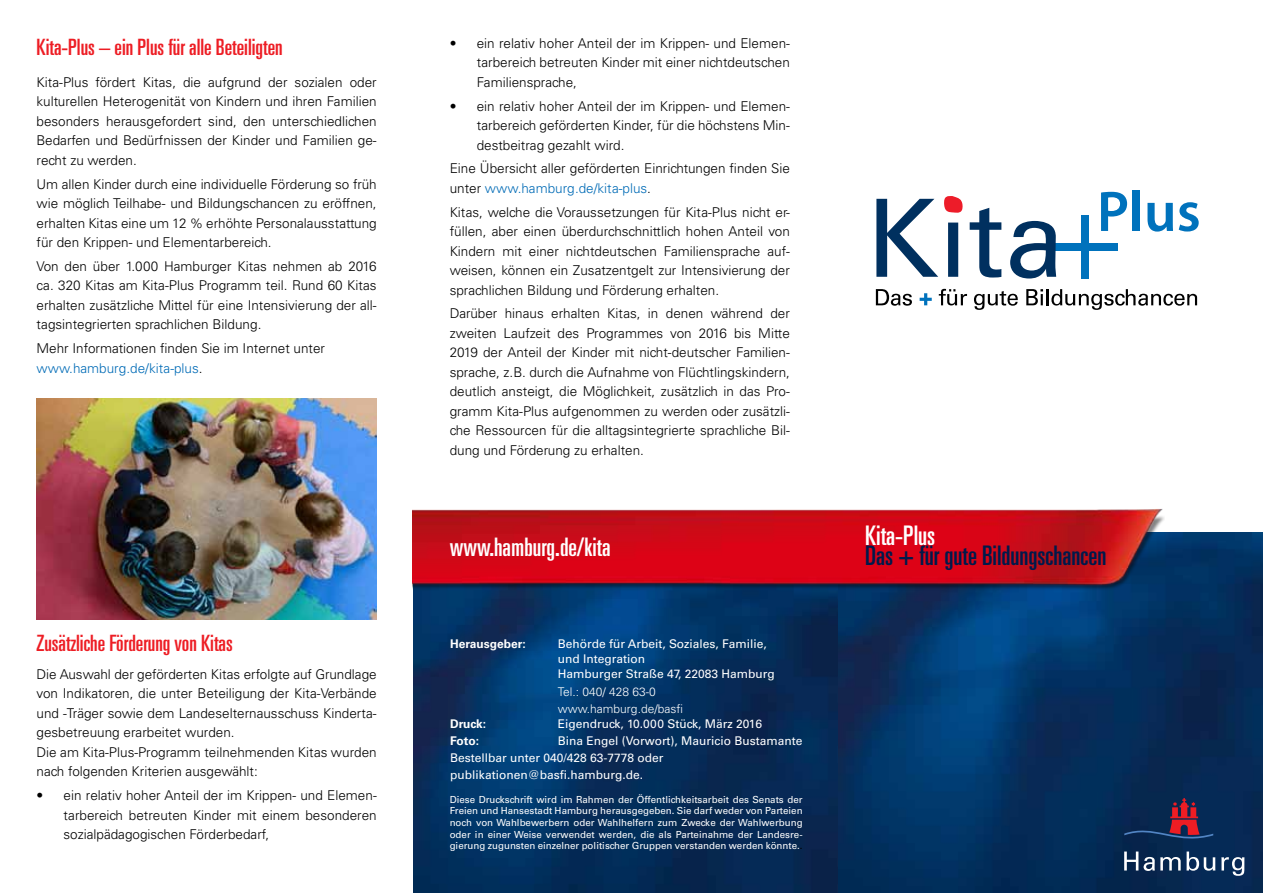
<style>
.page{position:relative;width:1263px;height:893px;background:#fff}
.page>*{position:absolute;margin:0;border:0;box-sizing:border-box;transform-origin:0 0}
.t1{font:108px "Univers LT Std";color:#00305f}
.t2{font:600 57.6px "Myriad Pro";color:#0072bc}
.t3{font:ultra-condensed 27px "Univers LT Std";color:#001a4b}
.t4{font:ultra-condensed 27px "Univers LT Std";color:#fff}
.t5{font:ultra-condensed 25.5px "Univers LT Std";color:#fff}
.t6{font:ultra-condensed 22.5px "Univers LT Std";color:#ed1d24}
.t7{font:300 13.5px/19.5px "Univers LT Std";color:#000;text-align:justify}
.t8{font:12px/15px "Univers LT Std";color:#fff}
.t9{font:300 12px/16.5px "Univers LT Std";color:#fff}
.t10{font:700 12px "Univers LT Std";color:#fff}
.t11{font:9.75px/11.7px "Univers LT Std";color:#fff;text-align:justify}
.s1{color:#006bb6}
.s2{color:#000}
</style>
<div class="page">
<img style="left:838px;top:532px;width:425px;height:361px">
<img style="left:414px;top:596px;width:424px;height:297px">
<svg style="left:1124px;top:798px;width:89px;height:42px;background:#2e294d"></svg>
<svg style="left:1124px;top:851px;width:91px;height:20px"></svg>
<svg style="left:1221px;top:857px;width:23px;height:19px"></svg>
<img style="left:412px;top:509px;width:752px;height:87px">
<div style="left:1052px;top:243px;width:66px;height:8px;background:#0072bc"></div>
<svg style="left:944px;top:196px;width:19px;height:17px"></svg>
<svg style="left:876px;top:289px;width:36px;height:17px"></svg>
<svg style="left:920px;top:293px;width:12px;height:12px"></svg>
<svg style="left:939px;top:289px;width:28px;height:16px"></svg>
<svg style="left:974px;top:291px;width:44px;height:19px"></svg>
<svg style="left:1026px;top:289px;width:17px;height:16px"></svg>
<hr style="left:1046px;top:289px;width:3px;height:16px;background:#000">
<svg style="left:1051px;top:289px;width:146px;height:21px"></svg>
<div style="left:1081px;top:215px;width:7px;height:63px;background:#0072bc"></div>
<img style="left:37px;top:398px;width:340px;height:221px">
<h3 class="t6" style="left:37px;top:34px;width:248px">Kita-Plus – ein Plus für alle Beteiligten</h3>
<p class="t7" style="left:37px;top:72px;width:342px">Kita-Plus fördert Kitas, die aufgrund der sozialen oder kulturellen Heterogenität von Kindern und ihren Familien besonders herausgefordert sind, den unterschiedlichen Bedarfen und Bedürfnissen der Kinder und Familien ge&shy;recht zu werden.</p>
<p class="t7" style="left:37px;top:174px;width:342px">Um allen Kinder durch eine individuelle Förderung so früh wie möglich Teilhabe- und Bildungschancen zu eröffnen, erhalten Kitas eine um 12 % erhöhte Personalausstattung für den Krippen- und Elementarbereich.</p>
<p class="t7" style="left:37px;top:256px;width:342px">Von den über 1.000 Hamburger Kitas nehmen ab 2016 ca. 320 Kitas am Kita-Plus Programm teil. Rund 60 Kitas erhalten zusätzliche Mittel für eine Intensivierung der all&shy;tagsintegrierten sprachlichen Bildung.</p>
<p class="t7" style="left:37px;top:338px;width:290px">Mehr Informationen finden Sie im Internet unter <span class="s1">www.hamburg.de/kita-plus</span>.</p>
<h3 class="t6" style="left:37px;top:630px;width:198px">Zusätzliche Förderung von Kitas</h3>
<p class="t7" style="left:37px;top:664px;width:342px;text-align:left">Die Auswahl der geförderten Kitas erfolgte auf Grundlage von Indikatoren, die unter Beteiligung der Kita-Verbände und -Träger sowie dem Landeselternausschuss Kinderta&shy;gesbetreuung erarbeitet wurden.<br>Die am Kita-Plus-Programm teilnehmenden Kitas wurden nach folgenden Kriterien ausgewählt:</p>
<p class="t7" style="left:64px;top:786px;width:315px;text-indent:-27px">• ein relativ hoher Anteil der im Krippen- und Elemen&shy;tarbereich betreuten Kinder mit einem besonderen sozialpädagogischen Förderbedarf,</p>
<p class="t7" style="left:477px;top:33px;width:315px;text-indent:-27px">• ein relativ hoher Anteil der im Krippen- und Elemen&shy;tarbereich betreuten Kinder mit einer nichtdeutschen Familiensprache,</p>
<p class="t7" style="left:477px;top:96px;width:315px;text-indent:-27px">• ein relativ hoher Anteil der im Krippen- und Elemen&shy;tarbereich geförderten Kinder, für die höchstens Min&shy;destbeitrag gezahlt wird.</p>
<p class="t7" style="left:450px;top:159px;width:342px">Eine Übersicht aller geförderten Einrichtungen finden Sie unter <span class="s1">www.hamburg.de/kita-plus</span>.</p>
<p class="t7" style="left:450px;top:202px;width:342px">Kitas, welche die Voraussetzungen für Kita-Plus nicht er&shy;füllen, aber einen überdurchschnittlich hohen Anteil von Kindern mit einer nichtdeutschen Familiensprache auf&shy;weisen, können ein Zusatzentgelt zur Intensivierung der sprachlichen Bildung und Förderung erhalten.</p>
<p class="t7" style="left:450px;top:304px;width:342px">Darüber hinaus erhalten Kitas, in denen während der zweiten Laufzeit des Programmes von 2016 bis Mitte 2019 der Anteil der Kinder mit nicht-deutscher Familien&shy;sprache, z.B. durch die Aufnahme von Flüchtlingskindern, deutlich ansteigt, die Möglichkeit, zusätzlich in das Pro&shy;gramm Kita-Plus aufgenommen zu werden oder zusätzli&shy;che Ressourcen für die alltagsintegrierte sprachliche Bil&shy;dung und Förderung zu erhalten.</p>
<h3 class="t5" style="left:450px;top:532px;width:162px">www.hamburg.de/kita</h3>
<p class="t10" style="left:450px;top:636px;width:77px">Herausgeber:</p>
<p class="t8" style="left:558px;top:636px;width:219px">Behörde für Arbeit, Soziales, Familie, und Integration<br>Hamburger Straße 47, 22083 Hamburg</p>
<p class="t9" style="left:558px;top:684px;width:127px">Tel.: 040/ 428 63-0 www.hamburg.de/basfi</p>
<p class="t10" style="left:450px;top:716px;width:37px">Druck:</p>
<p class="t8" style="left:558px;top:716px;width:206px">Eigendruck, 10.000 Stück, März 2016</p>
<p class="t10" style="left:450px;top:734px;width:30px">Foto:</p>
<p class="t8" style="left:450px;top:732px;width:354px;line-height:17.1px;text-indent:108px">Bina Engel (Vorwort), Mauricio Bustamante<br>Bestellbar unter 040/428 63-7778 oder publikationen@basfi.hamburg.de.</p>
<p class="t11" style="left:450px;top:793px;width:354px">Diese Druckschrift wird im Rahmen der Öffentlichkeitsarbeit des Senats der Freien und Hansestadt Hamburg herausgegeben. Sie darf weder von Parteien noch von Wahlbewerbern oder Wahlhelfern zum Zwecke der Wahlwerbung oder in einer Weise verwendet werden, die als Parteinahme der Landesre&shy;gierung zugunsten einzelner politischer Gruppen verstanden werden könnte.<span class="s2">.</span></p>
<h1 class="t1" style="left:866px;top:174px;width:200px">Kita</h1>
<h2 class="t2" style="left:1097px;top:175px;width:105px">Plus</h2>
<h3 class="t4" style="left:865px;top:520px;width:72px">Kita-Plus</h3>
<h3 class="t3" style="left:865px;top:540px;width:243px">Das + für gute Bildungschancen</h3>
</div>
